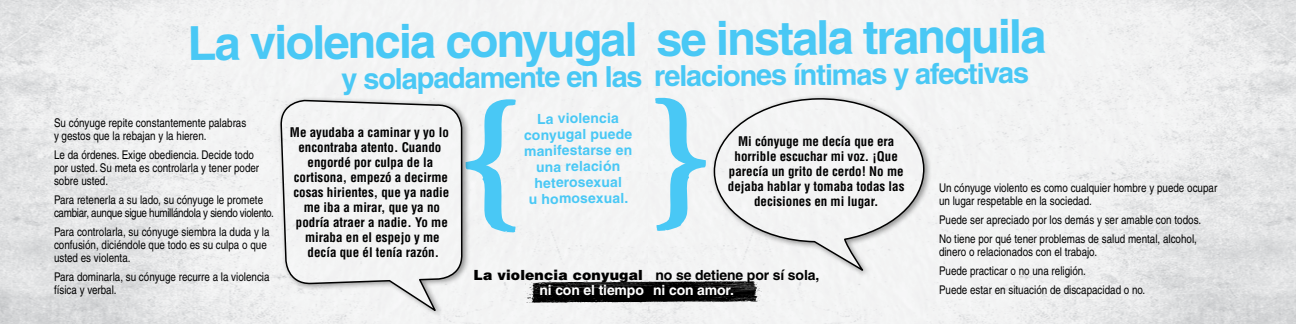
<style>
.page{position:relative;width:1296px;height:324px;background:#fff}
.page>*{position:absolute;margin:0;border:0;box-sizing:border-box;transform-origin:0 0}
.t1{font:700 47px "Helvetica";letter-spacing:-.05em;color:#49c8f5}
.t2{font:700 29px "Helvetica";color:#49c8f5}
.t3{font:700 14px/16px "Helvetica";letter-spacing:.005em;color:#49c8f5;text-align:center}
.t4{font:700 14px/15.1px "Helvetica";letter-spacing:-.01em;color:#fff}
.t5{font:700 condensed 13px/15px "Helvetica";color:#000;text-align:center}
.t6{font:condensed 12px/13px "Helvetica";color:#000}
.t7{font:condensed 12px/13px "Helvetica";letter-spacing:-.025em;color:#000}
.s1{font-weight:900;color:#000}
.s2{color:#000}
</style>
<div class="page">
<img style="left:0;top:0;width:1296px;height:324px">
<div style="left:711px;top:94px;width:222px;height:184px;background:#000;opacity:.4"></div>
<svg style="left:714px;top:98px;width:211px;height:175px"></svg>
<svg style="left:654px;top:96px;width:52px;height:136px"></svg>
<svg style="left:523px;top:280px;width:239px;height:23px;background:#343434"></svg>
<svg style="left:471px;top:98px;width:46px;height:136px"></svg>
<div style="left:277px;top:96px;width:194px;height:222px;background:#000;opacity:.4"></div>
<svg style="left:280px;top:101px;width:183px;height:223px"></svg>
<h1 class="t1" style="left:188px;top:11px;width:861px">La violencia conyugal se instala tranquila</h1>
<h2 class="t2" style="left:341px;top:64px;width:689px;rotate:-1deg">y solapadamente en las relaciones íntimas y afectivas</h2>
<p class="t6" style="left:54px;top:116px;width:194px">Su cónyuge repite constantemente palabras y gestos que la rebajan y la hieren.</p>
<p class="t6" style="left:54px;top:148px;width:207px">Le da órdenes. Exige obediencia. Decide todo por usted. Su meta es controlarla y tener poder sobre usted.</p>
<p class="t7" style="left:54px;top:193px;width:221px">Para retenerla a su lado, su cónyuge le promete cambiar, aunque sigue humillándola y siendo violento.</p>
<p class="t6" style="left:54px;top:225px;width:217px">Para controlarla, su cónyuge siembra la duda y la confusión, diciéndole que todo es su culpa o que usted es violenta.</p>
<p class="t6" style="left:54px;top:270px;width:217px">Para dominarla, su cónyuge recurre a la violencia física y verbal.</p>
<p class="t5" style="left:290px;top:125px;width:161px">Me ayudaba a caminar y yo lo encontraba atento. Cuando engordé por culpa de la cortisona, empezó a decirme cosas hirientes, que ya nadie me iba a mirar, que ya no podría atraer a nadie. Yo me miraba en el espejo y me decía que él tenía razón.</p>
<p class="t3" style="left:524px;top:110px;width:110px">La violencia conyugal puede manifestarse en una relación heterosexual<br>u homosexual.</p>
<p class="t5" style="left:728px;top:134px;width:178px">Mi cónyuge me decía que era horrible escuchar mi voz. ¡Que parecía un grito de cerdo! No me dejaba hablar y tomaba todas las decisiones en mi lugar.</p>
<p class="t4" style="left:539px;top:267px;width:281px;text-indent:-66px"><span class="s1">La violencia conyugal</span> <span class="s2">no se detiene por sí sola, </span>ni con el tiempo ni con amor.</p>
<p class="t6" style="left:939px;top:181px;width:280px">Un cónyuge violento es como cualquier hombre y puede ocupar un lugar respetable en la sociedad.</p>
<p class="t6" style="left:939px;top:210px;width:264px;line-height:19px">Puede ser apreciado por los demás y ser amable con todos.<br>No tiene por qué tener problemas de salud mental, alcohol,</p>
<p class="t6" style="left:939px;top:242px;width:208px;line-height:19px">dinero o relacionados con el trabajo.<br>Puede practicar o no una religión.<br>Puede estar en situación de discapacidad o no.</p>
</div>
